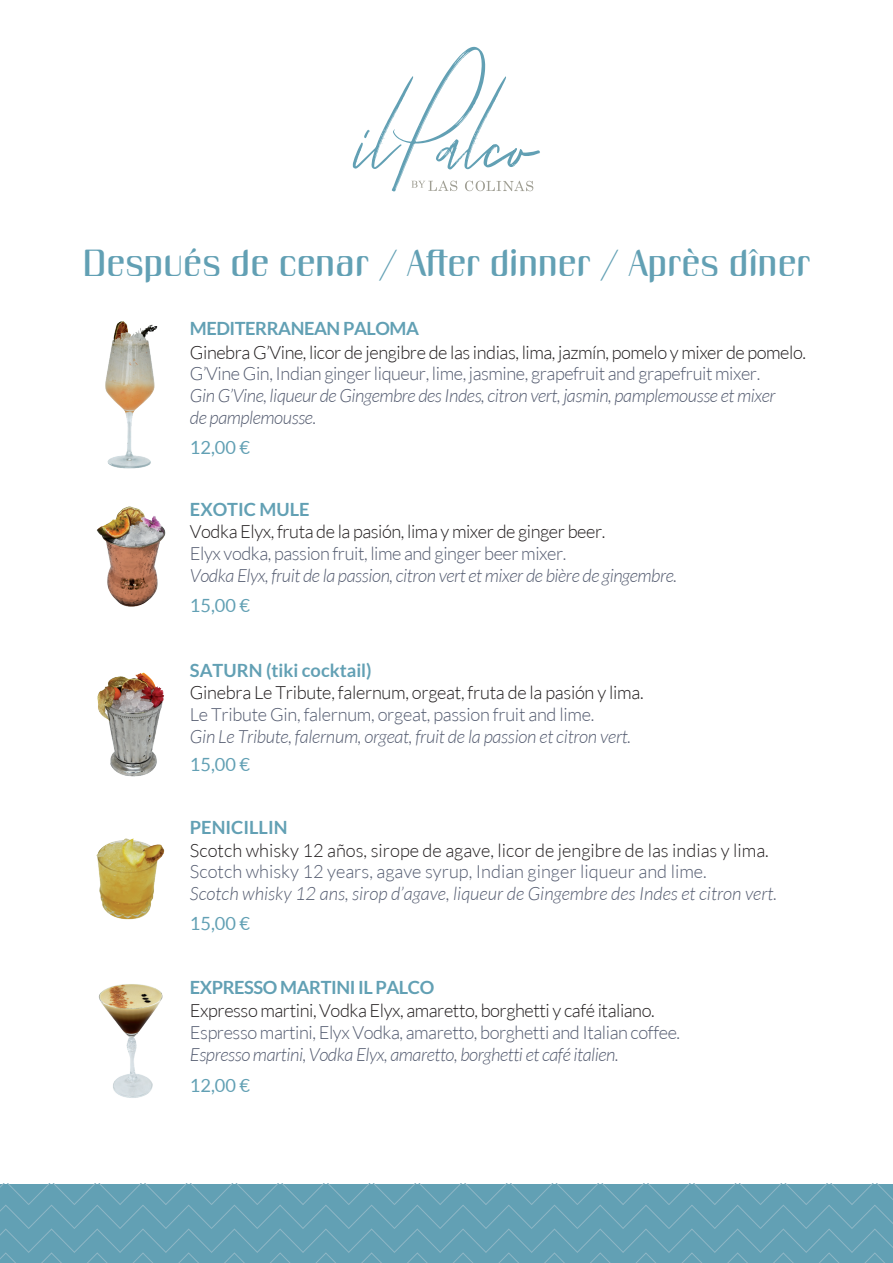
<style>
.page{position:relative;width:893px;height:1263px;background:#fff}
.page>*{position:absolute;margin:0;border:0;box-sizing:border-box;transform-origin:0 0}
.t1{font:37.5px "Unique";color:#62a0b4}
.t2{font:italic 300 18.15px/21.9px "Lato";letter-spacing:-.025em;color:#555d71}
.t3{font:300 18.15px "Lato";letter-spacing:-.025em;color:#231f20}
.t4{font:300 18.15px "Lato";letter-spacing:-.025em;color:#555d71}
.t5{font:italic 300 18.15px "Lato";color:#555d71}
.t6{font:300 18.15px "Lato";color:#231f20}
.t7{font:300 18.15px "Lato";color:#555d71}
.t8{font:700 18.15px "Lato";letter-spacing:-.025em;color:#62a0b4}
.t9{font:700 18.15px "Lato";color:#62a0b4}
.t10{font:18.15px "Lato";color:#62a0b4}
</style>
<div class="page">
<img style="left:105px;top:321px;width:53px;height:148px">
<img style="left:96px;top:506px;width:70px;height:101px">
<img style="left:97px;top:672px;width:67px;height:105px">
<img style="left:96px;top:838px;width:69px;height:82px">
<img style="left:98px;top:984px;width:65px;height:114px">
<svg style="left:353px;top:47px;width:187px;height:144px"></svg>
<svg style="left:0;top:1184px;width:893px;height:79px;background:#64a1b4"></svg>
<h1 class="t1" style="left:82px;top:242px;width:730px">Después de cenar / After dinner / Après dîner</h1>
<p class="t8" style="left:190px;top:318px;width:231px">MEDITERRANEAN PALOMA</p>
<p class="t3" style="left:190px;top:342px;width:618px">Ginebra G’Vine, licor de jengibre de las indias, lima, jazmín, pomelo y mixer de pomelo.</p>
<p class="t4" style="left:190px;top:364px;width:572px">G’Vine Gin, Indian ginger liqueur, lime, jasmine, grapefruit and grapefruit mixer.</p>
<p class="t2" style="left:190px;top:386px;width:587px">Gin G’Vine, liqueur de Gingembre des Indes, citron vert, jasmin, pamplemousse et mixer de pamplemousse.</p>
<p class="t10" style="left:190px;top:437px;width:62px">12,00 €</p>
<p class="t9" style="left:190px;top:499px;width:121px">EXOTIC MULE</p>
<p class="t3" style="left:190px;top:522px;width:417px">Vodka Elyx, fruta de la pasión, lima y mixer de ginger beer.</p>
<p class="t4" style="left:190px;top:544px;width:378px">Elyx vodka, passion fruit, lime and ginger beer mixer.</p>
<p class="t2" style="left:190px;top:565px;width:489px">Vodka Elyx, fruit de la passion, citron vert et mixer de bière de gingembre.</p>
<p class="t10" style="left:190px;top:595px;width:62px">15,00 €</p>
<p class="t9" style="left:190px;top:660px;width:183px">SATURN (tiki cocktail)</p>
<p class="t3" style="left:190px;top:683px;width:455px">Ginebra Le Tribute, falernum, orgeat, fruta de la pasión y lima.</p>
<p class="t4" style="left:190px;top:705px;width:406px">Le Tribute Gin, falernum, orgeat, passion fruit and lime.</p>
<p class="t2" style="left:190px;top:726px;width:443px">Gin Le Tribute, falernum, orgeat, fruit de la passion et citron vert.</p>
<p class="t10" style="left:190px;top:754px;width:62px">15,00 €</p>
<p class="t9" style="left:190px;top:817px;width:99px">PENICILLIN</p>
<p class="t6" style="left:190px;top:840px;width:580px">Scotch whisky 12 años, sirope de agave, licor de jengibre de las indias y lima.</p>
<p class="t7" style="left:190px;top:862px;width:518px">Scotch whisky 12 years, agave syrup, Indian ginger liqueur and lime.</p>
<p class="t5" style="left:190px;top:884px;width:589px">Scotch whisky 12 ans, sirop d’agave, liqueur de Gingembre des Indes et citron vert.</p>
<p class="t10" style="left:190px;top:913px;width:62px">15,00 €</p>
<p class="t8" style="left:190px;top:977px;width:246px">EXPRESSO MARTINI IL PALCO</p>
<p class="t3" style="left:190px;top:1001px;width:466px">Expresso martini, Vodka Elyx, amaretto, borghetti y café italiano.</p>
<p class="t4" style="left:190px;top:1023px;width:492px">Espresso martini, Elyx Vodka, amaretto, borghetti and Italian coffee.</p>
<p class="t2" style="left:190px;top:1044px;width:430px">Espresso martini, Vodka Elyx, amaretto, borghetti et café italien.</p>
<p class="t10" style="left:190px;top:1075px;width:62px">12,00 €</p>
</div>
